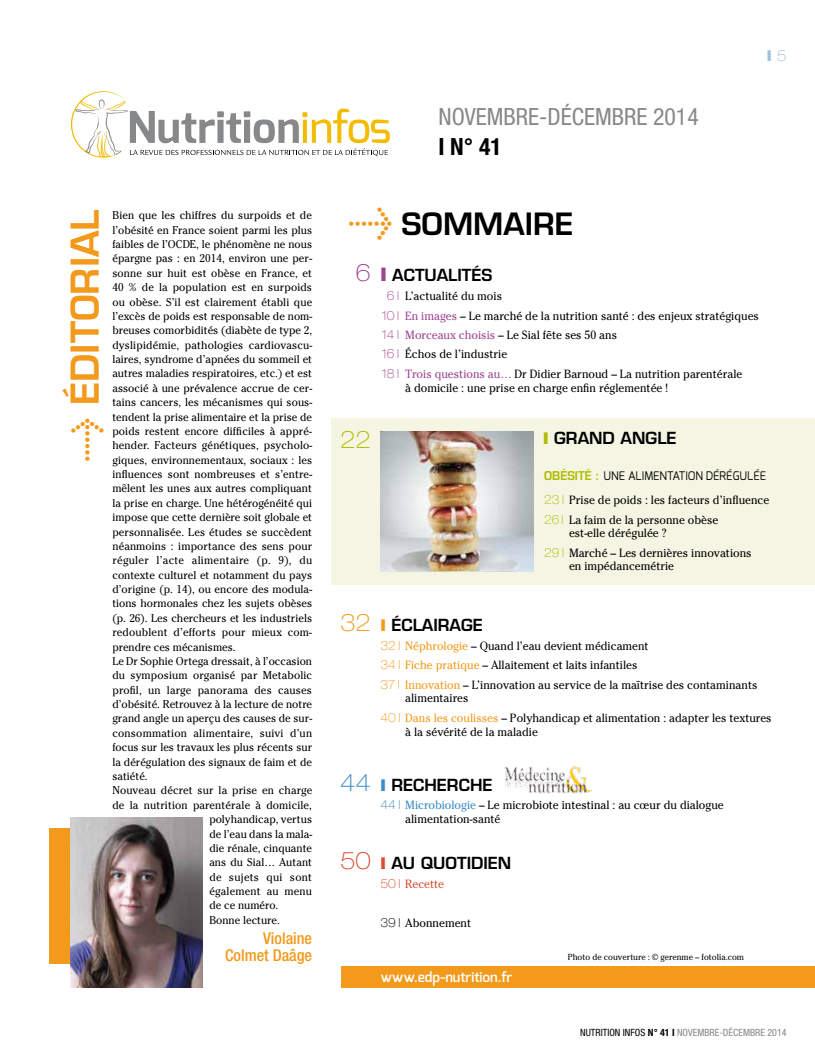
<style>
.page{position:relative;width:815px;height:1063px;background:#fff}
.page>*{position:absolute;margin:0;border:0;box-sizing:border-box;transform-origin:0 0}
.t1{font:600 37.5px "Eurostile";color:#f3991b}
.t2{font:600 30px "Eurostile";color:#000}
.t3{font:condensed 23.75px "Helvetica Neue";color:#87888a}
.t4{font:700 condensed 23.75px "Helvetica Neue";color:#000}
.t5{font:100 expanded 23.75px "Helvetica Neue";color:#b0bc00}
.t6{font:600 16.25px "Eurostile";color:#000}
.t7{font:500 condensed 16.25px/16.2px "Helvetica Neue";color:#f3991b;text-align:right}
.t8{font:900 15px "Helvetica Neue LT Std";color:#a0c0db}
.t9{font:600 13.75px "Exo";color:#fff}
.t10{font:11.88px/19.4px "Cheltenham";color:#000;scale:.95 1}
.t11{font:11.88px "Exo";color:#000;scale:.95 1}
.t12{font:11.88px "Cheltenham";color:#d64d32;scale:.95 1}
.t13{font:11.25px "Cheltenham";color:#000;scale:.95 1}
.t14{font:11.25px "Cheltenham";letter-spacing:.025em;color:#000;scale:.95 1}
.t15{font:11.25px "Cheltenham";letter-spacing:.02em;color:#000;scale:.95 1}
.t16{font:condensed 10px "Helvetica Neue";color:#87888a}
.t17{font:8.75px "Cheltenham";color:#000;scale:.95 1}
.s1{font-family:"Meta Plus";font-weight:400}
.s2{font-family:"Helvetica Neue";font-weight:100;font-stretch:expanded}
.s3{font-family:"Meta Plus";font-weight:400;font-size:37.5px;color:#f3991b}
.s4{font-family:"Helvetica Neue";font-weight:100;font-stretch:expanded;font-size:23.75px;color:#9e458f}
.s5{font-family:"Helvetica Neue LT Std";font-weight:900;font-size:18.75px;color:#9e458f}
.s6{font-family:"Helvetica Neue";font-weight:100;font-stretch:expanded;font-size:12.5px;color:#9e458f}
.s7{color:#9e458f}
.s8{font-family:"Helvetica Neue LT Std";font-weight:900;color:#b0bc00}
.s9{font-family:"Eurostile";font-weight:600;color:#b0bc00}
.s10{font-family:"Helvetica Neue";font-weight:100;font-stretch:expanded;font-size:12.5px;color:#b0bc00}
.s11{font-family:"Helvetica Neue";font-weight:100;font-stretch:expanded;font-size:23.75px;color:#f3991b}
.s12{font-family:"Helvetica Neue LT Std";font-weight:900;color:#f3991b}
.s13{font-family:"Helvetica Neue";font-weight:100;font-stretch:expanded;font-size:12.5px;color:#f3991b}
.s14{color:#f3991b}
.s15{font-family:"Helvetica Neue";font-weight:100;font-stretch:expanded;font-size:23.75px;color:#3b8ac5}
.s16{font-family:"Helvetica Neue LT Std";font-weight:900;color:#3b8ac5}
.s17{font-family:"Helvetica Neue";font-weight:100;font-stretch:expanded;font-size:12.5px;color:#3b8ac5}
.s18{color:#3b8ac5}
.s19{font-family:"Helvetica Neue";font-weight:100;font-stretch:expanded;font-size:23.75px;color:#d64d32}
.s20{font-family:"Helvetica Neue LT Std";font-weight:900;color:#d64d32}
.s21{font-family:"Helvetica Neue";font-weight:100;font-stretch:expanded;font-size:12.5px}
.s22{color:#000}
.s23{font-weight:700;color:#000}
</style>
<div class="page">
<svg style="left:71px;top:91px;width:319px;height:67px"></svg>
<div style="left:331px;top:418px;width:484px;height:167px;background:#f4f5e2"></div>
<img style="left:381px;top:432px;width:153px;height:139px">
<div style="left:342px;top:966px;width:473px;height:21px;background:#f3991b"></div>
<img style="left:504px;top:766px;width:87px;height:28px">
<div style="left:50px;top:829px;width:134px;height:135px;background:#f3991b"></div>
<img style="left:71px;top:818px;width:131px;height:170px">
<h1 class="t1" style="left:62px;top:462px;width:255px;rotate:-90deg"><span class="s1">&gt;</span> ÉDITORIAL</h1>
<p class="t13" style="left:112px;top:209px;width:212px">Bien que les chiffres du surpoids et de</p>
<p class="t13" style="left:112px;top:223px;width:212px">l’obésité en France soient parmi les plus</p>
<p class="t13" style="left:112px;top:238px;width:212px">faibles de l’OCDE, le phénomène ne nous</p>
<p class="t13" style="left:112px;top:252px;width:212px">épargne pas : en 2014, environ une per-</p>
<p class="t13" style="left:112px;top:266px;width:212px">sonne sur huit est obèse en France, et</p>
<p class="t13" style="left:112px;top:281px;width:212px">40 % de la population est en surpoids</p>
<p class="t13" style="left:112px;top:295px;width:212px">ou obèse. S’il est clairement établi que</p>
<p class="t13" style="left:112px;top:309px;width:212px">l’excès de poids est responsable de nom-</p>
<p class="t13" style="left:112px;top:324px;width:212px">breuses comorbidités (diabète de type 2,</p>
<p class="t13" style="left:112px;top:338px;width:212px">dyslipidémie, pathologies cardiovascu-</p>
<p class="t13" style="left:112px;top:353px;width:212px">laires, syndrome d’apnées du sommeil et</p>
<p class="t13" style="left:112px;top:367px;width:212px">autres maladies respiratoires, etc.) et est</p>
<p class="t13" style="left:112px;top:381px;width:212px">associé à une prévalence accrue de cer-</p>
<p class="t13" style="left:112px;top:396px;width:212px">tains cancers, les mécanismes qui sous-</p>
<p class="t13" style="left:112px;top:410px;width:212px">tendent la prise alimentaire et la prise de</p>
<p class="t13" style="left:112px;top:424px;width:212px">poids restent encore difficiles à appré-</p>
<p class="t13" style="left:112px;top:439px;width:212px">hender. Facteurs génétiques, psycholo-</p>
<p class="t13" style="left:112px;top:453px;width:212px">giques, environnementaux, sociaux : les</p>
<p class="t13" style="left:112px;top:468px;width:212px">influences sont nombreuses et s’entre-</p>
<p class="t13" style="left:112px;top:482px;width:212px">mêlent les unes aux autres compliquant</p>
<p class="t13" style="left:112px;top:496px;width:212px">la prise en charge. Une hétérogénéité qui</p>
<p class="t13" style="left:112px;top:511px;width:212px">impose que cette dernière soit globale et</p>
<p class="t13" style="left:112px;top:525px;width:212px">personnalisée. Les études se succèdent</p>
<p class="t13" style="left:112px;top:539px;width:212px">néanmoins : importance des sens pour</p>
<p class="t14" style="left:112px;top:554px;width:212px">réguler l’acte alimentaire (p. 9), du</p>
<p class="t13" style="left:112px;top:568px;width:212px">contexte culturel et notamment du pays</p>
<p class="t13" style="left:112px;top:583px;width:212px">d’origine (p. 14), ou encore des modula-</p>
<p class="t13" style="left:112px;top:597px;width:212px">tions hormonales chez les sujets obèses</p>
<p class="t13" style="left:112px;top:611px;width:212px">(p. 26). Les chercheurs et les industriels</p>
<p class="t13" style="left:112px;top:626px;width:212px">redoublent d’efforts pour mieux com-</p>
<p class="t13" style="left:112px;top:640px;width:131px">prendre ces mécanismes.</p>
<p class="t13" style="left:112px;top:654px;width:212px">Le Dr Sophie Ortega dressait, à l’occasion</p>
<p class="t13" style="left:112px;top:669px;width:212px">du symposium organisé par Metabolic</p>
<p class="t13" style="left:112px;top:683px;width:212px">profil, un large panorama des causes</p>
<p class="t13" style="left:112px;top:698px;width:212px">d’obésité. Retrouvez à la lecture de notre</p>
<p class="t13" style="left:112px;top:712px;width:212px">grand angle un aperçu des causes de sur-</p>
<p class="t15" style="left:112px;top:726px;width:212px">consommation alimentaire, suivi d’un</p>
<p class="t13" style="left:112px;top:741px;width:212px">focus sur les travaux les plus récents sur</p>
<p class="t13" style="left:112px;top:755px;width:212px">la dérégulation des signaux de faim et de</p>
<p class="t13" style="left:112px;top:770px;width:39px">satiété.</p>
<p class="t13" style="left:112px;top:784px;width:212px">Nouveau décret sur la prise en charge</p>
<p class="t13" style="left:112px;top:798px;width:212px">de la nutrition parentérale à domicile,</p>
<p class="t13" style="left:209px;top:813px;width:110px">polyhandicap, vertus</p>
<p class="t13" style="left:209px;top:827px;width:110px">de l’eau dans la mala-</p>
<p class="t13" style="left:209px;top:841px;width:110px">die rénale, cinquante</p>
<p class="t13" style="left:209px;top:856px;width:110px">ans du Sial… Autant</p>
<p class="t14" style="left:209px;top:870px;width:110px">de sujets qui sont</p>
<p class="t13" style="left:209px;top:885px;width:110px">également au menu</p>
<p class="t13" style="left:209px;top:899px;width:74px">de ce numéro.</p>
<p class="t13" style="left:209px;top:913px;width:76px">Bonne lecture.</p>
<h3 class="t7" style="left:225px;top:930px;width:88px">Violaine<br>Colmet Daâge</h3>
<h3 class="t3" style="left:438px;top:103px;width:262px">NOVEMBRE-DÉCEMBRE 2014</h3>
<h3 class="t4" style="left:438px;top:132px;width:65px">I N° 41</h3>
<h3 class="t8" style="left:767px;top:47px;width:21px">I <span class="s2">5</span></h3>
<h2 class="t2" style="left:348px;top:205px;width:226px"><span class="s3">&gt;</span> SOMMAIRE</h2>
<h3 class="t6" style="left:355px;top:265px;width:127px"><span class="s4">6</span> <span class="s5">I</span> ACTUALITÉS</h3>
<p class="t10" style="left:382px;top:286px;width:398px;text-indent:5px"><span class="s6">6 I</span> L’actualité du mois<br><span class="s6">10 I</span> <span class="s7">En images</span> – Le marché de la nutrition santé : des enjeux stratégiques <span class="s6">14 I</span> <span class="s7">Morceaux choisis</span> – Le Sial fête ses 50 ans<br><span class="s6">16 I</span> Échos de l’industrie<br><span class="s6">18 I</span> <span class="s7">Trois questions au…</span> Dr Didier Barnoud – La nutrition parentérale</p>
<p class="t10" style="left:405px;top:378px;width:278px">à domicile : une prise en charge enfin réglementée !</p>
<h3 class="t5" style="left:340px;top:426px;width:32px">22</h3>
<h3 class="t6" style="left:543px;top:428px;width:133px"><span class="s8">I</span> GRAND ANGLE</h3>
<p class="t11" style="left:544px;top:469px;width:235px"><span class="s9">OBÉSITÉ :</span> UNE ALIMENTATION DÉRÉGULÉE</p>
<p class="t10" style="left:544px;top:490px;width:239px"><span class="s10">23 I</span> Prise de poids : les facteurs d’influence<br><span class="s10">26 I</span> La faim de la personne obèse</p>
<p class="t10" style="left:544px;top:524px;width:220px;text-indent:25px">est-elle dérégulée ?<br><span class="s10">29 I</span> Marché – Les dernières innovations</p>
<p class="t10" style="left:569px;top:557px;width:112px">en impédancemétrie</p>
<h3 class="t6" style="left:340px;top:615px;width:133px"><span class="s11">32</span> <span class="s12">I</span> ÉCLAIRAGE</h3>
<p class="t10" style="left:380px;top:636px;width:398px"><span class="s13">32 I</span> <span class="s14">Néphrologie</span> – Quand l’eau devient médicament<br><span class="s13">34 I</span> <span class="s14">Fiche pratique</span> – Allaitement et laits infantiles<br><span class="s13">37 I</span> <span class="s14">Innovation</span> – L’innovation au service de la maîtrise des contaminants</p>
<p class="t10" style="left:380px;top:689px;width:413px;text-indent:25px">alimentaires<br><span class="s13">40 I</span> <span class="s14">Dans les coulisses</span> – Polyhandicap et alimentation : adapter les textures</p>
<p class="t10" style="left:405px;top:722px;width:141px">à la sévérité de la maladie</p>
<h3 class="t6" style="left:340px;top:775px;width:152px"><span class="s15">44</span> <span class="s16">I</span> RECHERCHE</h3>
<p class="t10" style="left:405px;top:798px;width:337px;line-height:13.8px;text-indent:-25px"><span class="s17">44 I</span> <span class="s18">Microbiologie</span> – Le microbiote intestinal : au cœur du dialogue alimentation-santé</p>
<h3 class="t6" style="left:340px;top:853px;width:173px"><span class="s19">50</span> <span class="s20">I</span> AU QUOTIDIEN</h3>
<p class="t12" style="left:380px;top:877px;width:68px"><span class="s21">50 I</span> Recette</p>
<p class="t10" style="left:380px;top:913px;width:97px"><span class="s21">39 I</span> Abonnement</p>
<p class="t9" style="left:381px;top:968px;width:133px">www.edp-nutrition.fr</p>
<p class="t17" style="left:568px;top:951px;width:187px">Photo de couverture : © gerenme – fotolia.com</p>
<p class="t16" style="left:580px;top:1026px;width:208px"><span class="s22">NUTRITION INFOS</span> <span class="s23">N° 41 I</span> NOVEMBRE-DÉCEMBRE 2014</p>
</div>
